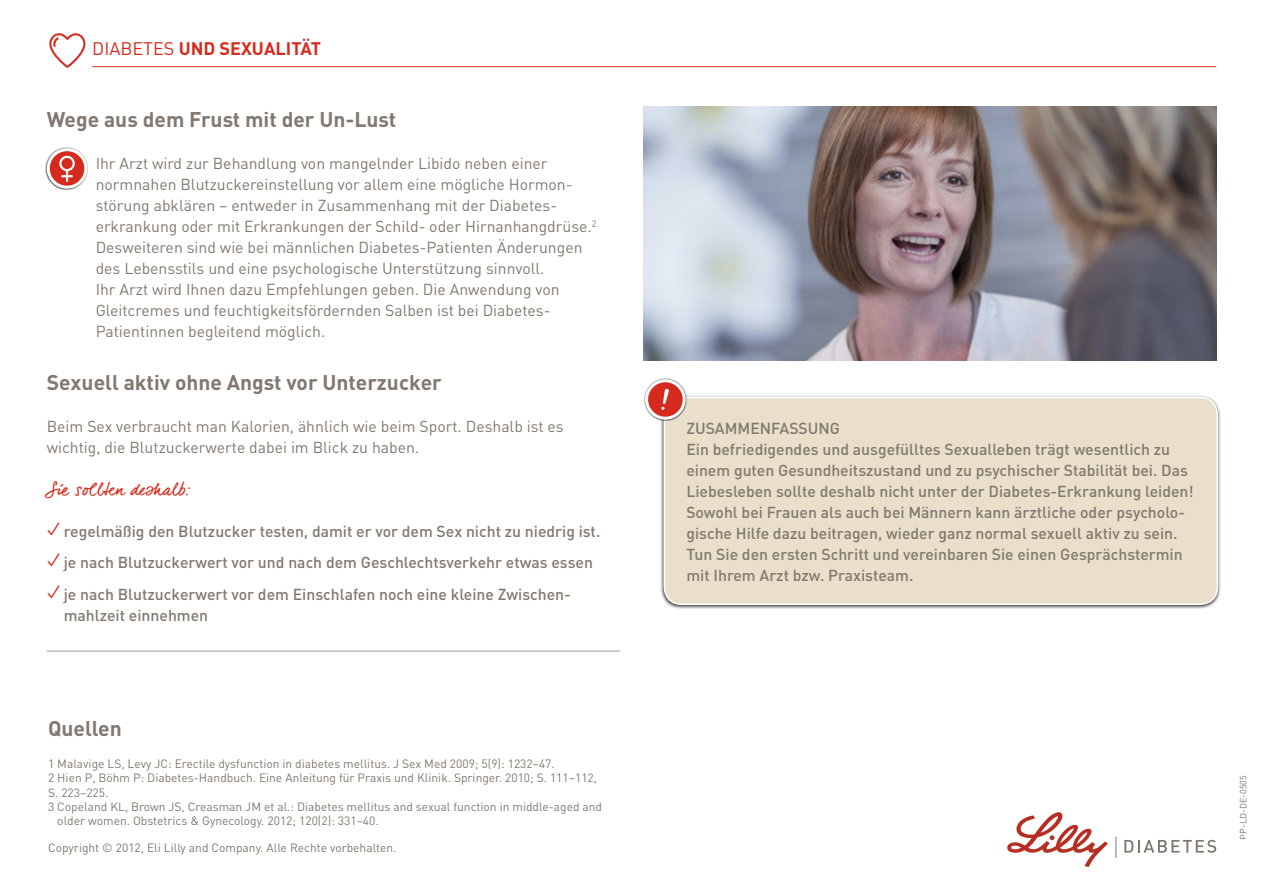
<style>
.page{position:relative;width:1263px;height:893px;background:#fff}
.page>*{position:absolute;margin:0;border:0;box-sizing:border-box;transform-origin:0 0}
.t1{font:700 21px "DIN";color:#82786f}
.t2{font:700 18px "DIN";color:#d52b1e}
.t3{font:17.25px "dear Joe 6";color:#d52b1e}
.t4{font:500 15.75px/21px "DIN";color:#82786f}
.t5{font:15.75px/21px "DIN";color:#82786f}
.t6{font:12px "DIN";color:#82786f}
.t7{font:9px "DIN";color:#82786f}
.s1{font-weight:400}
.s2{font-family:"Apple Gothic";font-weight:400;font-size:24px;color:#d52b1e}
</style>
<div class="page">
<div style="left:661px;top:395px;width:559px;height:214px;background:#000;opacity:.7"></div>
<div style="left:664px;top:398px;width:553px;height:206px;background:#e9dfca;border-radius:17px"></div>
<div style="left:664px;top:397px;width:554px;height:208px;border:2px solid #fff;border-radius:17px"></div>
<div style="left:644px;top:379px;width:43px;height:42px;background:#000;opacity:.7"></div>
<div style="left:647px;top:381px;width:37px;height:37px;background:#d52b1e;border-radius:50%"></div>
<div style="left:645px;top:379px;width:41px;height:41px;border:3px solid #fff;border-radius:50%"></div>
<svg style="left:661px;top:389px;width:8px;height:21px"></svg>
<svg style="left:1115px;top:837px;width:1px;height:21px"></svg>
<svg style="left:1007px;top:812px;width:101px;height:55px"></svg>
<svg style="left:1124px;top:840px;width:92px;height:13px"></svg>
<img style="left:643px;top:106px;width:573px;height:254px">
<hr style="left:47px;top:651px;width:573px;height:1px;background:#a19a93">
<div style="left:46px;top:148px;width:43px;height:42px;background:#000;opacity:.7"></div>
<svg style="left:48px;top:150px;width:38px;height:37px"></svg>
<div style="left:47px;top:148px;width:40px;height:41px;border:3px solid #fff;border-radius:50%"></div>
<div style="left:59px;top:156px;width:16px;height:15px;border:2px solid #fff;border-radius:50%"></div>
<svg style="left:62px;top:171px;width:10px;height:10px"></svg>
<hr style="left:92px;top:66px;width:1124px;height:1px;background:#d52b1e">
<svg style="left:49px;top:33px;width:37px;height:35px"></svg>
<p class="t2" style="left:92px;top:37px;width:230px"><span class="s1">DIABETES</span> UND SEXUALITÄT</p>
<h1 class="t1" style="left:47px;top:106px;width:351px">Wege aus dem Frust mit der Un-Lust</h1>
<p class="t5" style="left:96px;top:153px;width:502px">Ihr Arzt wird zur Behandlung von mangelnder Libido neben einer normnahen Blutzuckereinstellung vor allem eine mögliche Hormon&shy;störung abklären – entweder in Zusammenhang mit der Diabetes&shy;erkrankung oder mit Erkrankungen der Schild- oder Hirnanhangdrüse.<sup>2<br></sup>Desweiteren sind wie bei männlichen Diabetes-Patienten Änderungen des Lebensstils und eine psychologische Unterstützung sinnvoll.<br>Ihr Arzt wird Ihnen dazu Empfehlungen geben. Die Anwendung von Gleitcremes und feuchtigkeitsfördernden Salben ist bei Diabetes-Patientinnen begleitend möglich.</p>
<h1 class="t1" style="left:47px;top:368px;width:396px">Sexuell aktiv ohne Angst vor Unterzucker</h1>
<p class="t5" style="left:47px;top:415px;width:518px">Beim Sex verbraucht man Kalorien, ähnlich wie beim Sport. Deshalb ist es wichtig, die Blutzuckerwerte dabei im Blick zu haben.</p>
<p class="t3" style="left:47px;top:479px;width:145px">Sie sollten deshalb:</p>
<p class="t4" style="left:47px;top:520px;width:555px"><span class="s2">✓</span> regelmäßig den Blutzucker testen, damit er vor dem Sex nicht zu niedrig ist.</p>
<p class="t4" style="left:47px;top:552px;width:548px"><span class="s2">✓</span> je nach Blutzuckerwert vor und nach dem Geschlechtsverkehr etwas essen</p>
<p class="t4" style="left:64px;top:583px;width:509px;text-indent:-17px"><span class="s2">✓</span> je nach Blutzuckerwert vor dem Einschlafen noch eine kleine Zwischen&shy;mahlzeit einnehmen</p>
<h1 class="t1" style="left:48px;top:715px;width:75px">Quellen</h1>
<p class="t6" style="left:48px;top:756px;width:508px">1 Malavige LS, Levy JC: Erectile dysfunction in diabetes mellitus. J Sex Med 2009; 5(9): 1232–47.</p>
<p class="t6" style="left:48px;top:770px;width:550px">2 Hien P, Böhm P: Diabetes-Handbuch. Eine Anleitung für Praxis und Klinik. Springer. 2010; S. 111–112,</p>
<p class="t6" style="left:48px;top:785px;width:62px">S. 223–225.</p>
<p class="t6" style="left:48px;top:799px;width:556px">3 Copeland KL, Brown JS, Creasman JM et al.: Diabetes mellitus and sexual function in middle-aged and</p>
<p class="t6" style="left:57px;top:814px;width:323px">older women. Obstetrics &amp; Gynecology. 2012; 120(2): 331–40.</p>
<p class="t6" style="left:48px;top:840px;width:350px">Copyright © 2012, Eli Lilly and Company. Alle Rechte vorbehalten.</p>
<p class="t4" style="left:686px;top:417px;width:509px">ZUSAMMENFASSUNG<br>Ein befriedigendes und ausgefülltes Sexualleben trägt wesentlich zu einem guten Gesundheitszustand und zu psychischer Stabilität bei. Das Liebesleben sollte deshalb nicht unter der Diabetes-Erkrankung leiden!<br>Sowohl bei Frauen als auch bei Männern kann ärztliche oder psycholo&shy;gische Hilfe dazu beitragen, wieder ganz normal sexuell aktiv zu sein.<br>Tun Sie den ersten Schritt und vereinbaren Sie einen Gesprächstermin mit Ihrem Arzt bzw. Praxisteam.</p>
<p class="t7" style="left:1237px;top:839px;width:66px;rotate:-90deg">PP-LD-DE-0505</p>
</div>
